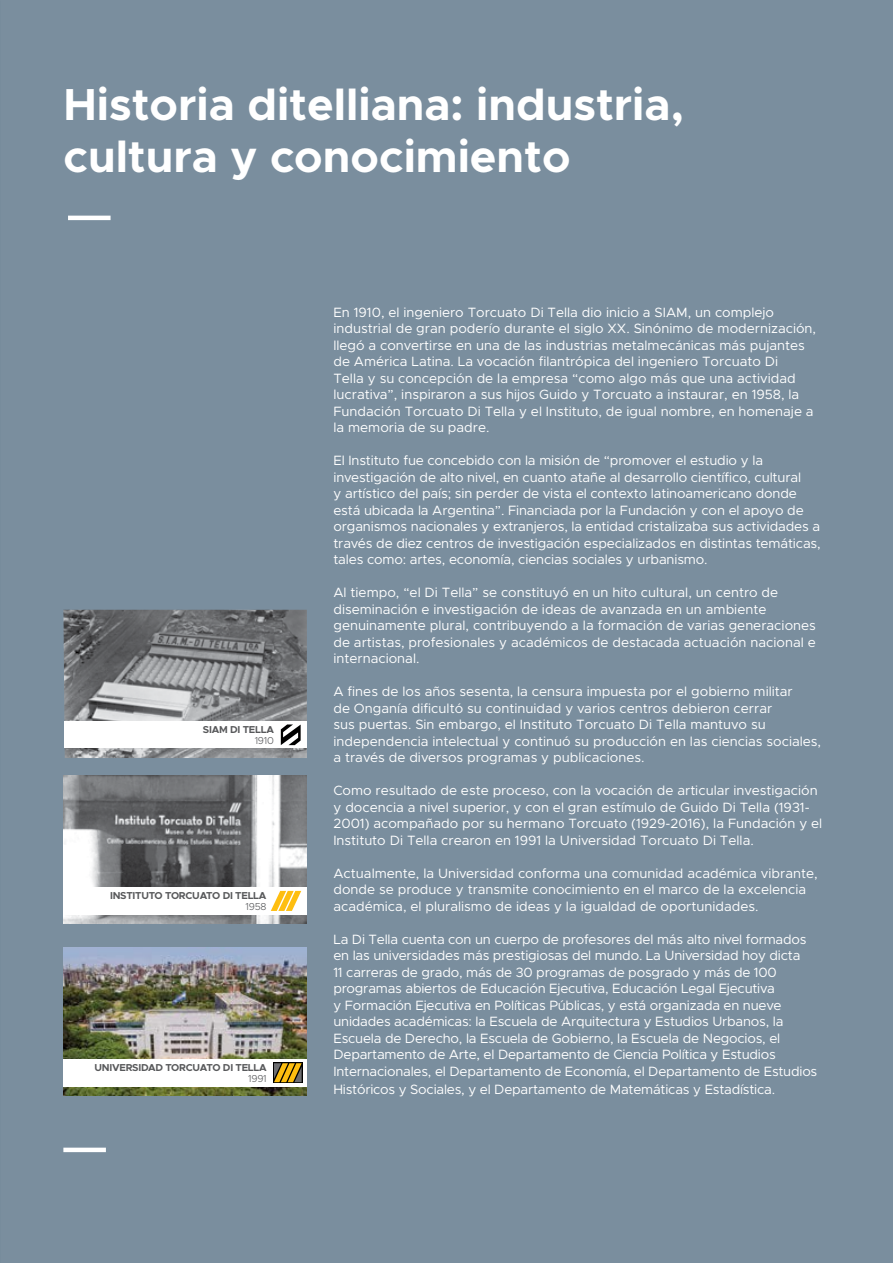
<style>
.page{position:relative;width:893px;height:1263px;background:#7a8e9e}
.page>*{position:absolute;margin:0;border:0;box-sizing:border-box;transform-origin:0 0}
.t1{font:700 45px/52.5px "Metropolis";color:#fff}
.t2{font:13.5px/16.5px "Metropolis";color:#fff}
.t3{font:700 10.05px "Metropolis";letter-spacing:-.025em;color:#58595b}
.t4{font:300 10.05px "Metropolis";letter-spacing:-.025em;color:#58595b}
</style>
<div class="page">
<img style="left:64px;top:775px;width:243px;height:149px">
<div style="left:64px;top:887px;width:243px;height:27px;background:#fff"></div>
<svg style="left:271px;top:891px;width:30px;height:20px"></svg>
<img style="left:63px;top:610px;width:244px;height:148px">
<div style="left:64px;top:721px;width:243px;height:27px;background:#fff"></div>
<svg style="left:281px;top:724px;width:20px;height:21px"></svg>
<img style="left:63px;top:948px;width:244px;height:148px">
<div style="left:63px;top:1059px;width:244px;height:27px;background:#fff"></div>
<svg style="left:273px;top:1062px;width:29px;height:21px"></svg>
<svg style="left:274px;top:1063px;width:28px;height:19px"></svg>
<hr style="left:68px;top:216px;width:43px;height:4px;background:#fff">
<hr style="left:63px;top:1148px;width:43px;height:4px;background:#fff">
<h1 class="t1" style="left:63px;top:78px;width:622px">Historia ditelliana: industria, cultura y conocimiento</h1>
<p class="t3" style="left:203px;top:723px;width:72px">SIAM DI TELLA</p>
<p class="t4" style="left:255px;top:734px;width:21px">1910</p>
<p class="t3" style="left:110px;top:889px;width:158px">INSTITUTO TORCUATO DI TELLA</p>
<p class="t4" style="left:246px;top:900px;width:22px">1958</p>
<p class="t3" style="left:95px;top:1061px;width:174px">UNIVERSIDAD TORCUATO DI TELLA</p>
<p class="t4" style="left:248px;top:1072px;width:20px">1991</p>
<p class="t2" style="left:333px;top:304px;width:484px">En 1910, el ingeniero Torcuato Di Tella dio inicio a SIAM, un complejo industrial de gran poderío durante el siglo XX. Sinónimo de modernización, llegó a convertirse en una de las industrias metalmecánicas más pujantes de América Latina. La vocación filantrópica del ingeniero Torcuato Di<br>Tella y su concepción de la empresa “como algo más que una actividad lucrativa”, inspiraron a sus hijos Guido y Torcuato a instaurar, en 1958, la Fundación Torcuato Di Tella y el Instituto, de igual nombre, en homenaje a la memoria de su padre.</p>
<p class="t2" style="left:333px;top:452px;width:489px">El Instituto fue concebido con la misión de “promover el estudio y la investigación de alto nivel, en cuanto atañe al desarrollo científico, cultural<br>y artístico del país; sin perder de vista el contexto latinoamericano donde está ubicada la Argentina”. Financiada por la Fundación y con el apoyo de organismos nacionales y extranjeros, la entidad cristalizaba sus actividades a través de diez centros de investigación especializados en distintas temáticas, tales como: artes, economía, ciencias sociales y urbanismo.</p>
<p class="t2" style="left:333px;top:584px;width:484px">Al tiempo, “el Di Tella” se constituyó en un hito cultural, un centro de diseminación e investigación de ideas de avanzada en un ambiente genuinamente plural, contribuyendo a la formación de varias generaciones de artistas, profesionales y académicos de destacada actuación nacional e internacional.</p>
<p class="t2" style="left:333px;top:683px;width:489px">A fines de los años sesenta, la censura impuesta por el gobierno militar<br>de Onganía dificultó su continuidad y varios centros debieron cerrar<br>sus puertas. Sin embargo, el Instituto Torcuato Di Tella mantuvo su independencia intelectual y continuó su producción en las ciencias sociales, a través de diversos programas y publicaciones.</p>
<p class="t2" style="left:333px;top:782px;width:490px">Como resultado de este proceso, con la vocación de articular investigación y docencia a nivel superior, y con el gran estímulo de Guido Di Tella (1931- 2001) acompañado por su hermano Torcuato (1929-2016), la Fundación y el Instituto Di Tella crearon en 1991 la Universidad Torcuato Di Tella.</p>
<p class="t2" style="left:333px;top:865px;width:486px">Actualmente, la Universidad conforma una comunidad académica vibrante, donde se produce y transmite conocimiento en el marco de la excelencia académica, el pluralismo de ideas y la igualdad de oportunidades.</p>
<p class="t2" style="left:333px;top:931px;width:485px">La Di Tella cuenta con un cuerpo de profesores del más alto nivel formados en las universidades más prestigiosas del mundo. La Universidad hoy dicta<br>11 carreras de grado, más de 30 programas de posgrado y más de 100 programas abiertos de Educación Ejecutiva, Educación Legal Ejecutiva<br>y Formación Ejecutiva en Políticas Públicas, y está organizada en nueve unidades académicas: la Escuela de Arquitectura y Estudios Urbanos, la Escuela de Derecho, la Escuela de Gobierno, la Escuela de Negocios, el Departamento de Arte, el Departamento de Ciencia Política y Estudios Internacionales, el Departamento de Economía, el Departamento de Estudios</p>
<p class="t2" style="left:333px;top:1081px;width:443px">Históricos y Sociales, y el Departamento de Matemáticas y Estadística.</p>
</div>
